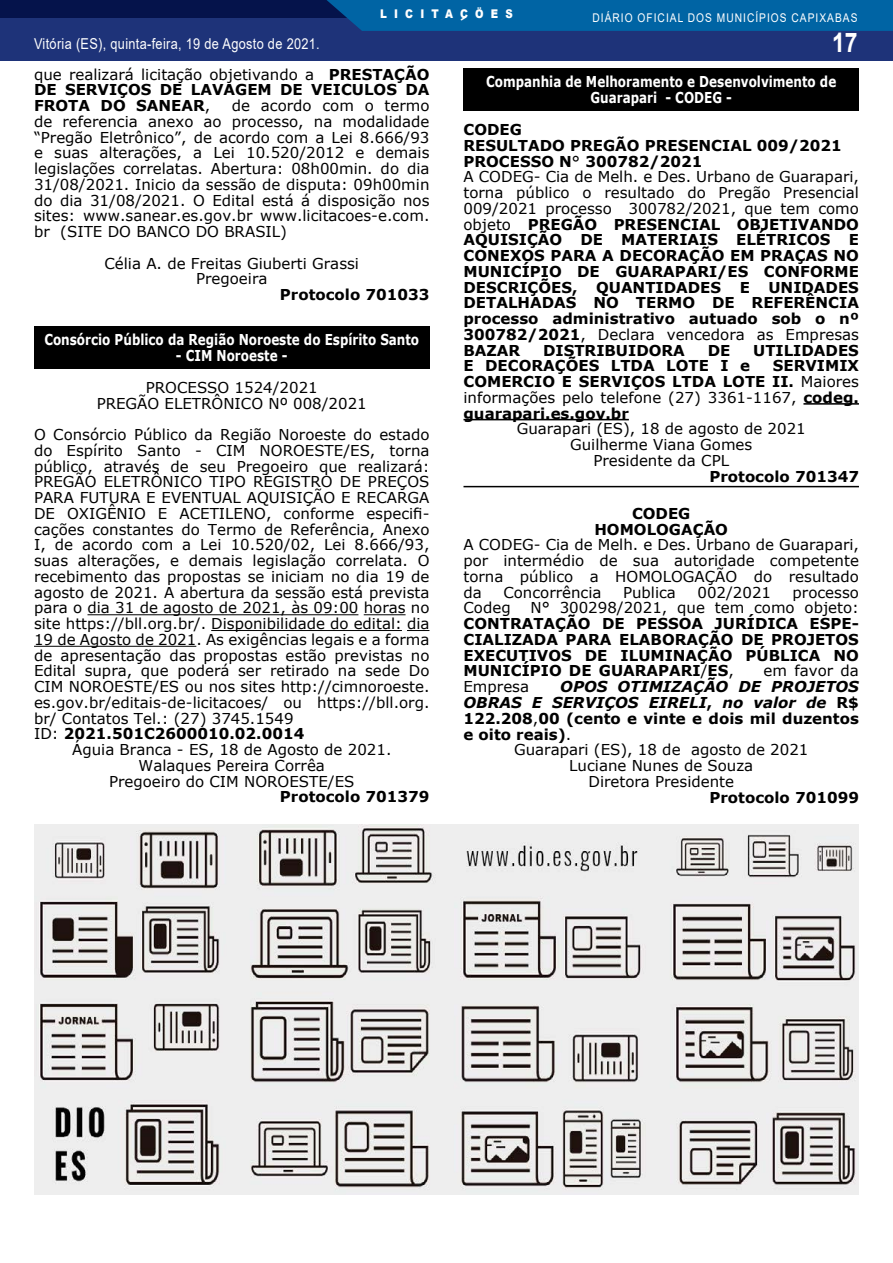
<style>
.page{position:relative;width:893px;height:1263px;background:#fff}
.page>*{position:absolute;margin:0;border:0;box-sizing:border-box;transform-origin:0 0}
.t1{font:700 27px "Arial";color:#fff;scale:.85 1}
.t2{font:15px/15.8px "Verdana";color:#000;text-align:center}
.t3{font:700 15px/15.8px "Verdana";color:#000;text-align:justify}
.t4{font:700 15px/16.5px "Verdana";color:#fff;text-align:center;scale:.8 1}
.t5{font:italic 700 15px "Verdana";color:#000}
.t6{font:15px "Arial";letter-spacing:.025em;color:#fff;scale:.85 1}
.t7{font:12px "Arial";letter-spacing:.1em;color:#fff;scale:.85 1}
.t8{font:900 12px "Arial";letter-spacing:.7em;color:#fff;scale:.85 1}
.s1{font-weight:400}
.s2{font-style:normal}
</style>
<div class="page">
<div style="left:1px;top:0;width:892px;height:61px;background:#1e3379"></div>
<div style="left:1px;top:0;width:892px;height:18px;background:#05134b"></div>
<hr style="left:87px;top:614px;width:271px;height:1px;background:#000">
<hr style="left:364px;top:614px;width:42px;height:1px;background:#000">
<hr style="left:211px;top:630px;width:191px;height:1px;background:#000">
<svg style="left:407px;top:630px;width:22px;height:1px"></svg>
<hr style="left:34px;top:646px;width:162px;height:1px;background:#000">
<div style="left:34px;top:326px;width:395px;height:42px;background:#000"></div>
<hr style="left:803px;top:403px;width:56px;height:2px;background:#000">
<hr style="left:463px;top:419px;width:166px;height:1px;background:#000">
<hr style="left:463px;top:486px;width:396px;height:1px;background:#000">
<div style="left:463px;top:68px;width:396px;height:43px;background:#000"></div>
<img style="left:34px;top:824px;width:825px;height:371px">
<div style="left:327px;top:0;width:566px;height:31px;background:#0064a4"></div>
<p class="t8" style="left:380px;top:5px;width:157px">LICITACÖES</p>
<p class="t7" style="left:592px;top:10px;width:313px">DIÁRIO OFICIAL DOS MUNICÍPIOS CAPIXABAS</p>
<p class="t6" style="left:34px;top:34px;width:338px">Vitória (ES), quinta-feira, 19 de Agosto de 2021.</p>
<h1 class="t1" style="left:832px;top:23px;width:32px">17</h1>
<p class="t3" style="left:34px;top:66px;width:397px"><span class="s1">que realizará licitação objetivando a</span> PRESTAÇÃO DE SERVIÇOS DE LAVAGEM DE VEICULOS DA FROTA DO SANEAR<span class="s1">,</span></p>
<p class="t2" style="left:34px;top:98px;width:397px;text-align:justify;text-indent:198px">de acordo com o termo de referencia anexo ao processo, na modalidade “Pregão Eletrônico”, de acordo com a Lei 8.666/93 e suas alterações, a Lei 10.520/2012 e demais legislações correlatas. Abertura: 08h00min. do dia 31/08/2021. Inicio da sessão de disputa: 09h00min do dia 31/08/2021. O Edital está á disposição nos sites: www.sanear.es.gov.br www.licitacoes-e.com. br (SITE DO BANCO DO BRASIL)</p>
<p class="t2" style="left:104px;top:255px;width:256px">Célia A. de Freitas Giuberti Grassi<br>Pregoeira</p>
<p class="t3" style="left:280px;top:286px;width:151px">Protocolo 701033</p>
<p class="t4" style="left:44px;top:331px;width:470px">Consórcio Público da Região Noroeste do Espírito Santo</p>
<p class="t4" style="left:176px;top:347px;width:141px">- CIM Noroeste -</p>
<p class="t2" style="left:97px;top:379px;width:272px">PROCESSO 1524/2021<br>PREGÃO ELETRÔNICO Nº 008/2021</p>
<p class="t2" style="left:34px;top:427px;width:397px">O Consórcio Público da Região Noroeste do estado</p>
<p class="t2" style="left:34px;top:442px;width:397px">do Espírito Santo - CIM NOROESTE/ES, torna</p>
<p class="t2" style="left:34px;top:458px;width:397px">público, através de seu Pregoeiro que realizará:</p>
<p class="t2" style="left:34px;top:474px;width:397px">PREGÃO ELETRÔNICO TIPO REGISTRO DE PREÇOS</p>
<p class="t2" style="left:34px;top:490px;width:397px">PARA FUTURA E EVENTUAL AQUISIÇÃO E RECARGA</p>
<p class="t2" style="left:34px;top:505px;width:397px">DE OXIGÊNIO E ACETILENO, conforme especifi-</p>
<p class="t2" style="left:34px;top:521px;width:397px">cações constantes do Termo de Referência, Anexo</p>
<p class="t2" style="left:34px;top:537px;width:397px">I, de acordo com a Lei 10.520/02, Lei 8.666/93,</p>
<p class="t2" style="left:34px;top:553px;width:397px">suas alterações, e demais legislação correlata. O</p>
<p class="t2" style="left:34px;top:568px;width:397px">recebimento das propostas se iniciam no dia 19 de</p>
<p class="t2" style="left:34px;top:584px;width:397px">agosto de 2021. A abertura da sessão está prevista</p>
<p class="t2" style="left:34px;top:600px;width:397px">para o dia 31 de agosto de 2021, às 09:00 horas no</p>
<p class="t2" style="left:34px;top:616px;width:397px">site https://bll.org.br/. Disponibilidade do edital: dia</p>
<p class="t2" style="left:34px;top:631px;width:397px">19 de Agosto de 2021. As exigências legais e a forma</p>
<p class="t2" style="left:34px;top:647px;width:397px">de apresentação das propostas estão previstas no</p>
<p class="t2" style="left:34px;top:663px;width:397px">Edital supra, que poderá ser retirado na sede Do</p>
<p class="t2" style="left:34px;top:679px;width:397px">CIM NOROESTE/ES ou nos sites http://cimnoroeste.</p>
<p class="t2" style="left:34px;top:694px;width:397px">es.gov.br/editais-de-licitacoes/ ou https://bll.org.</p>
<p class="t2" style="left:34px;top:710px;width:261px">br/ Contatos Tel.: (27) 3745.1549</p>
<p class="t3" style="left:34px;top:726px;width:272px"><span class="s1">ID:</span> 2021.501C2600010.02.0014</p>
<p class="t2" style="left:72px;top:742px;width:321px">Águia Branca - ES, 18 de Agosto de 2021.</p>
<p class="t2" style="left:139px;top:757px;width:188px">Walaques Pereira Corrêa</p>
<p class="t2" style="left:109px;top:773px;width:247px">Pregoeiro do CIM NOROESTE/ES</p>
<p class="t3" style="left:280px;top:789px;width:151px">Protocolo 701379</p>
<p class="t4" style="left:486px;top:73px;width:439px">Companhia de Melhoramento e Desenvolvimento de<br>Guarapari - CODEG -</p>
<p class="t3" style="left:463px;top:121px;width:397px;text-align:left">CODEG<br>RESULTADO PREGÃO PRESENCIAL 009/2021<br>PROCESSO N<span class="s1">°</span> 300782/2021<br><span class="s1">A CODEG- Cia de Melh. e Des. Urbano de Guarapari, torna público o resultado do Pregão Presencial 009/2021 processo 300782/2021, que tem como objeto</span> PREGÃO PRESENCIAL OBJETIVANDO AQUISIÇÃO DE MATERIAIS ELÉTRICOS E CONEXOS PARA A DECORAÇÃO EM PRAÇAS NO MUNICÍPIO DE GUARAPARI/ES CONFORME DESCRIÇÕES, QUANTIDADES E UNIDADES DETALHADAS NO TERMO DE REFERÊNCIA processo administrativo autuado sob o nº 300782/2021<span class="s1">, Declara vencedora as Empresas </span>BAZAR</p>
<p class="t3" style="left:543px;top:342px;width:143px">DISTRIBUIDORA</p>
<p class="t3" style="left:708px;top:342px;width:24px">DE</p>
<p class="t3" style="left:753px;top:342px;width:107px">UTILIDADES</p>
<p class="t3" style="left:463px;top:358px;width:288px">E DECORAÇÕES LTDA LOTE I e</p>
<p class="t3" style="left:463px;top:358px;width:397px;text-indent:309px">SERVIMIX COMERCIO E SERVIÇOS LTDA LOTE II. <span class="s1">Maiores informações pelo telefone (27) 3361-1167,</span> codeg. guarapari.es.gov.br</p>
<p class="t2" style="left:517px;top:421px;width:291px">Guarapari (ES), 18 de agosto de 2021<br>Guilherme Viana Gomes<br>Presidente da CPL</p>
<p class="t3" style="left:709px;top:468px;width:151px">Protocolo 701347</p>
<p class="t3" style="left:594px;top:505px;width:135px;text-align:center">CODEG<br>HOMOLOGAÇÃO</p>
<p class="t2" style="left:463px;top:537px;width:397px;text-align:justify">A CODEG- Cia de Melh. e Des. Urbano de Guarapari, por intermédio de sua autoridade competente torna público a HOMOLOGAÇÃO do resultado da</p>
<p class="t2" style="left:503px;top:584px;width:100px">Concorrência</p>
<p class="t2" style="left:623px;top:584px;width:54px">Publica</p>
<p class="t2" style="left:697px;top:584px;width:75px">002/2021</p>
<p class="t2" style="left:793px;top:584px;width:68px">processo</p>
<p class="t2" style="left:463px;top:600px;width:49px">Codeg</p>
<p class="t2" style="left:530px;top:600px;width:330px">N° 300298/2021, que tem como objeto:</p>
<p class="t3" style="left:463px;top:616px;width:397px">CONTRATAÇÃO DE PESSOA JURÍDICA ESPE-CIALIZADA PARA ELABORAÇÃO DE PROJETOS EXECUTIVOS DE ILUMINAÇÃO PÚBLICA NO MUNICÍPIO DE GUARAPARI<span class="s1">/</span>ES<span class="s1">,</span></p>
<p class="t2" style="left:764px;top:663px;width:97px">em favor da</p>
<p class="t2" style="left:463px;top:679px;width:67px">Empresa</p>
<p class="t5" style="left:560px;top:676px;width:300px">OPOS OTIMIZAÇÃO DE PROJETOS</p>
<p class="t5" style="left:463px;top:692px;width:397px">OBRAS E SERVIÇOS EIRELI<span class="s2">,</span> no valor de <span class="s2">R$</span></p>
<p class="t3" style="left:463px;top:710px;width:397px">122.208<span class="s1">,</span>00 (cento e vinte e dois mil duzentos</p>
<p class="t3" style="left:463px;top:726px;width:109px">e oito reais)<span class="s1">.</span></p>
<p class="t2" style="left:514px;top:742px;width:296px">Guarapari (ES), 18 de agosto de 2021</p>
<p class="t2" style="left:569px;top:757px;width:186px">Luciane Nunes de Souza</p>
<p class="t2" style="left:588px;top:773px;width:147px">Diretora Presidente</p>
<p class="t3" style="left:709px;top:789px;width:151px">Protocolo 701099</p>
</div>
